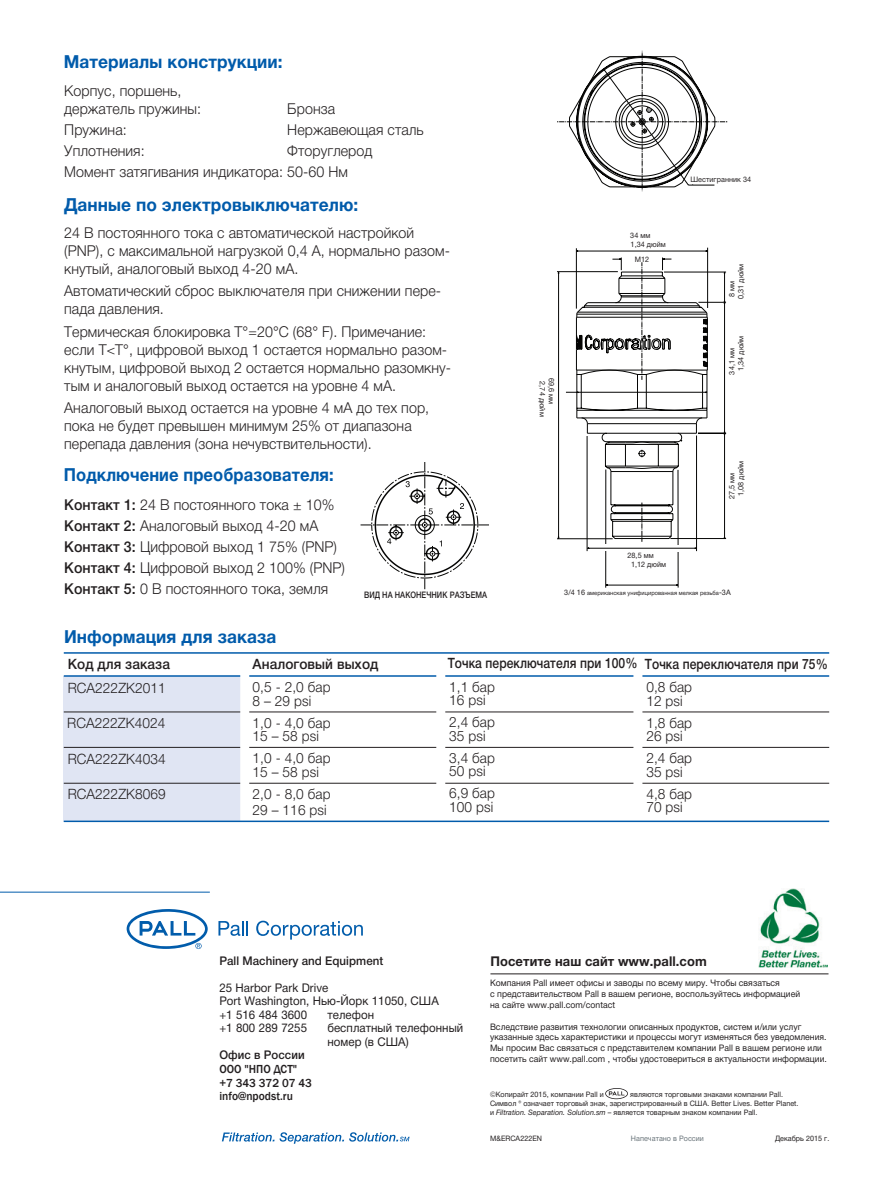
<style>
.page{position:relative;width:893px;height:1187px;background:#fff}
.page>*{position:absolute;margin:0;border:0;box-sizing:border-box;transform-origin:0 0}
.t1{font:700 18px "Helvetica Neue Cyr";letter-spacing:.005em;color:#015bab;scale:.96 1}
.t2{font:700 18px "Helvetica Neue Cyr";letter-spacing:.005em;color:#015bab;scale:.92 1}
.t3{font:16.8px "Helvetica Neue Cyr";color:#231f20;scale:.96 1}
.t4{font:300 15px/18px "Helvetica Neue Cyr";letter-spacing:.005em;color:#231f20;scale:.95 1}
.t5{font:300 14.25px/13.5px "Helvetica Neue Cyr";letter-spacing:.005em;color:#231f20;scale:.96 1}
.t6{font:500 14.25px "Helvetica Neue Cyr";letter-spacing:.005em;color:#231f20;scale:.85 1}
.t7{font:500 14.25px "Helvetica Neue Cyr";letter-spacing:.005em;color:#231f20;scale:.96 1}
.t8{font:700 13.5px "Helvetica Neue Cyr";letter-spacing:.005em;color:#231f20;scale:.96 1}
.t9{font:12px/13.5px "Helvetica Neue Cyr";letter-spacing:.005em;color:#231f20;scale:.96 1}
.t10{font:500 12px/13.8px "Franklin Gothic";color:#231f20;scale:.96 1}
.t11{font:500 12px "Helvetica Neue Cyr";letter-spacing:.005em;color:#231f20;scale:.96 1}
.t12{font:9px/10.8px "Helvetica Neue Cyr";letter-spacing:.005em;color:#231f20;scale:.96 1}
.t13{font:500 9px "Helvetica Neue Cyr";letter-spacing:.005em;color:#231f20;scale:.83 1}
.t14{font:7.5px/9px "Helvetica Neue Cyr";letter-spacing:.005em;color:#231f20;scale:.96 1}
.t15{font:7.5px "Helvetica Neue Cyr";letter-spacing:.005em;color:#687379;scale:.96 1}
.t16{font:6px "Helvetica Neue Cyr";letter-spacing:.005em;color:#231f20;scale:.96 1}
.s1{font-weight:500}
.s2{font-size:7.5px}
.s3{font-style:italic}
</style>
<div class="page">
<hr style="left:490px;top:973px;width:338px;height:1px;background:#231f20">
<svg style="left:605px;top:1088px;width:23px;height:11px"></svg>
<img style="left:759px;top:888px;width:68px;height:79px">
<hr style="left:0;top:891px;width:210px;height:1px;background:#015cab">
<svg style="left:218px;top:921px;width:30px;height:14px"></svg>
<svg style="left:256px;top:920px;width:107px;height:19px"></svg>
<svg style="left:127px;top:909px;width:81px;height:40px"></svg>
<svg style="left:222px;top:1132px;width:188px;height:11px"></svg>
<svg style="left:360px;top:462px;width:129px;height:128px"></svg>
<div style="left:64px;top:675px;width:182px;height:146px;background:#e0e5f3"></div>
<hr style="left:64px;top:652px;width:765px;height:1px;background:#015bab">
<hr style="left:64px;top:711px;width:765px;height:1px;background:#231f20">
<hr style="left:64px;top:675px;width:765px;height:1px;background:#015bab">
<hr style="left:64px;top:782px;width:765px;height:1px;background:#231f20">
<hr style="left:64px;top:747px;width:765px;height:1px;background:#231f20">
<div style="left:240px;top:655px;width:9px;height:167px;background:#fff"></div>
<div style="left:436px;top:655px;width:9px;height:167px;background:#fff"></div>
<div style="left:633px;top:655px;width:9px;height:167px;background:#fff"></div>
<hr style="left:64px;top:820px;width:765px;height:2px;background:#015bab">
<svg style="left:557px;top:50px;width:171px;height:538px"></svg>
<p class="t1" style="left:64px;top:52px;width:230px">Материалы конструкции:</p>
<p class="t4" style="left:64px;top:82px;width:146px">Корпус, поршень, держатель пружины:</p>
<p class="t4" style="left:287px;top:100px;width:52px">Бронза</p>
<p class="t4" style="left:64px;top:121px;width:67px">Пружина:</p>
<p class="t4" style="left:287px;top:121px;width:145px">Нержавеющая сталь</p>
<p class="t4" style="left:64px;top:142px;width:86px">Уплотнения:</p>
<p class="t4" style="left:64px;top:141px;width:326px;line-height:21px;text-indent:223px">Фторуглерод<br>Момент затягивания индикатора: 50-60 Нм</p>
<p class="t1" style="left:64px;top:194px;width:308px">Данные по электровыключателю:</p>
<p class="t4" style="left:64px;top:224px;width:408px">24 В постоянного тока с автоматической настройкой (PNP), с максимальной нагрузкой 0,4 А, нормально разом&shy;кнутый, аналоговый выход 4-20 мА.</p>
<p class="t4" style="left:64px;top:282px;width:398px">Автоматический сброс выключателя при снижении пере&shy;пада давления.</p>
<p class="t4" style="left:64px;top:323px;width:409px">Термическая блокировка T°=20°C (68° F). Примечание: если Т&lt;Т°, цифровой выход 1 остается нормально разом&shy;кнутым, цифровой выход 2 остается нормально разомкну&shy;тым и аналоговый выход остается на уровне 4 мА.</p>
<p class="t4" style="left:64px;top:399px;width:386px">Аналоговый выход остается на уровне 4 мА до тех пор, пока не будет превышен минимум 25% от диапазона перепада давления (зона нечувствительности).</p>
<p class="t14" style="left:414px;top:401px;width:27px">HEX 34</p>
<p class="t14" style="left:556px;top:381px;width:38px;text-indent:-4px;rotate:90deg">69,6 мм<br>2,74 дюйм</p>
<p class="t14" style="left:630px;top:231px;width:38px">34 мм<br>1,34 дюйм</p>
<p class="t14" style="left:635px;top:254px;width:17px">M12</p>
<p class="t14" style="left:690px;top:175px;width:65px">Шестигранник 34</p>
<p class="t14" style="left:727px;top:299px;width:38px;rotate:-90deg">8 мм<br>0,31 дюйм</p>
<p class="t14" style="left:727px;top:371px;width:38px;text-indent:-4px;rotate:-90deg">34,1 мм<br>1,34 дюйм</p>
<p class="t2" style="left:64px;top:464px;width:295px">Подключение преобразователя:</p>
<p class="t4" style="left:64px;top:494px;width:297px;line-height:21px"><span class="s1">Контакт 1:</span> 24 В постоянного тока ± 10% <span class="s1">Контакт 2:</span> Аналоговый выход 4-20 мА <span class="s1">Контакт 3:</span> Цифровой выход 1 75% (PNP)<br><span class="s1">Контакт 4:</span> Цифровой выход 2 100% (PNP)<br><span class="s1">Контакт 5:</span> 0 В постоянного тока, земля</p>
<p class="t14" style="left:631px;top:551px;width:38px;text-indent:-4px">28,5 мм<br>1,12 дюйм</p>
<p class="t14" style="left:727px;top:496px;width:38px;text-indent:-4px;rotate:-90deg">27,5 мм<br>1,08 дюйм</p>
<p class="t13" style="left:364px;top:590px;width:150px">ВИД НА НАКОНЕЧНИК РАЗЪЕМА</p>
<p class="t16" style="left:564px;top:590px;width:175px"><span class="s2">3/4 16</span> американская унифицированная мелкая резьба<span class="s2">-3A</span></p>
<p class="t1" style="left:64px;top:626px;width:223px">Информация для заказа</p>
<p class="t7" style="left:68px;top:656px;width:108px">Код для заказа</p>
<p class="t5" style="left:68px;top:681px;width:104px">RCA222ZK2011</p>
<p class="t5" style="left:67px;top:715px;width:104px">RCA222ZK4024</p>
<p class="t5" style="left:68px;top:751px;width:104px">RCA222ZK4034</p>
<p class="t5" style="left:68px;top:787px;width:104px">RCA222ZK8069</p>
<p class="t7" style="left:253px;top:656px;width:133px">Аналоговый выход</p>
<p class="t5" style="left:253px;top:680px;width:83px">0,5 - 2,0 бар<br>8 – 29 psi</p>
<p class="t5" style="left:253px;top:716px;width:83px">1,0 - 4,0 бар<br>15 – 58 psi</p>
<p class="t5" style="left:253px;top:751px;width:83px">1,0 - 4,0 бар<br>15 – 58 psi</p>
<p class="t5" style="left:253px;top:786px;width:83px;line-height:15.8px">2,0 - 8,0 бар<br>29 – 116 psi</p>
<p class="t6" style="left:448px;top:655px;width:449px">Точка переключателя при 100% Точка переключателя при 75%</p>
<p class="t5" style="left:449px;top:680px;width:49px">1,1 бар<br>16 psi</p>
<p class="t5" style="left:449px;top:715px;width:49px">2,4 бар<br>35 psi</p>
<p class="t5" style="left:449px;top:751px;width:49px">3,4 бар<br>50 psi</p>
<p class="t5" style="left:449px;top:786px;width:49px">6,9 бар<br>100 psi</p>
<p class="t5" style="left:646px;top:680px;width:49px">0,8 бар<br>12 psi</p>
<p class="t5" style="left:646px;top:716px;width:49px">1,8 бар<br>26 psi</p>
<p class="t5" style="left:646px;top:751px;width:49px">2,4 бар<br>35 psi</p>
<p class="t5" style="left:646px;top:787px;width:49px">4,8 бар<br>70 psi</p>
<p class="t11" style="left:219px;top:953px;width:172px">Pall Machinery and Equipment</p>
<p class="t8" style="left:490px;top:953px;width:227px">Посетите наш сайт www.pall.com</p>
<p class="t9" style="left:219px;top:980px;width:230px">25 Harbor Park Drive<br>Port Washington, Нью-Йорк 11050, США +1 516 484 3600</p>
<p class="t9" style="left:327px;top:1007px;width:50px">телефон</p>
<p class="t9" style="left:219px;top:1021px;width:93px">+1 800 289 7255</p>
<p class="t9" style="left:327px;top:1021px;width:143px">бесплатный телефонный номер (в США)</p>
<p class="t11" style="left:219px;top:1048px;width:90px">Офис в России</p>
<p class="t10" style="left:219px;top:1061px;width:98px">ООО "НПО ДСТ" +7 343 372 07 43 info@npodst.ru</p>
<p class="t12" style="left:490px;top:977px;width:325px">Компания Pall имеет офисы и заводы по всему миру. Чтобы связаться<br>с представительством Pall в вашем регионе, воспользуйтесь информацией на сайте www.pall.com/contact</p>
<p class="t12" style="left:490px;top:1020px;width:353px">Вследствие развития технологии описанных продуктов, систем и/или услуг указанные здесь характеристики и процессы могут изменяться без уведомления.<br>Мы просим Вас связаться с представителем компании Pall в вашем регионе или посетить сайт www.pall.com , чтобы удостовериться в актуальности информации.</p>
<p class="t14" style="left:490px;top:1090px;width:120px">©Копирайт 2015, компании Pall и</p>
<p class="t3" style="left:512px;top:1020px;width:58px">HEX 34</p>
<p class="t14" style="left:490px;top:1090px;width:323px;text-indent:140px">являются торговыми знаками компании Pall.<br>Символ ® означает торговый знак, зарегистрированный в США. Better Lives. Better Planet. и <span class="s3">Filtration. Separation. Solution.sm</span> – является товарным знаком компании Pall.</p>
<p class="t14" style="left:490px;top:1134px;width:56px">M&amp;ERCA222EN</p>
<p class="t15" style="left:631px;top:1134px;width:78px">Напечатано в России</p>
<p class="t14" style="left:775px;top:1134px;width:58px">Декабрь 2015 г.</p>
</div>
